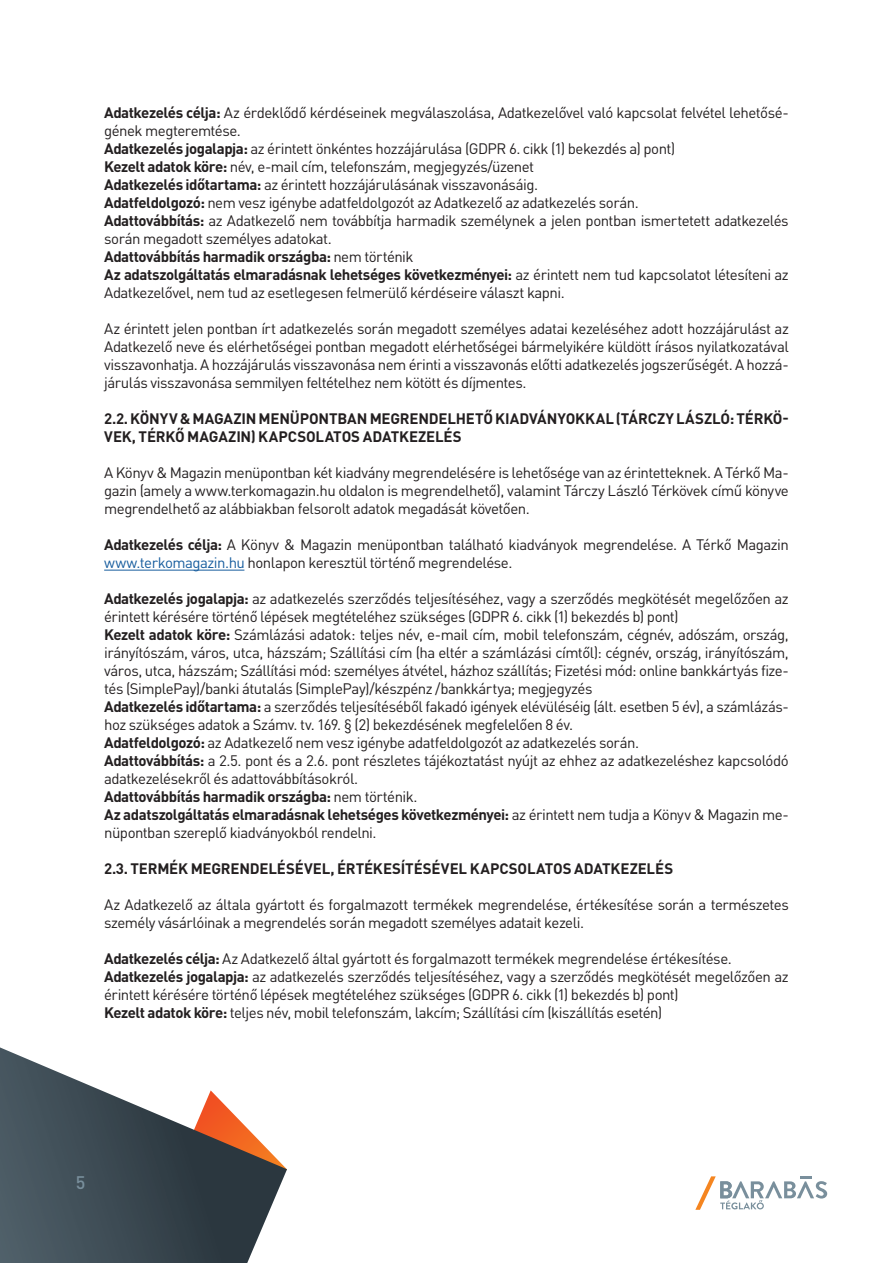
<style>
.page{position:relative;width:893px;height:1263px;background:#fff}
.page>*{position:absolute;margin:0;border:0;box-sizing:border-box;transform-origin:0 0}
.t1{font:500 18px "DIN Pro";color:#798f9c}
.t2{font:15px/18px "DIN Pro";letter-spacing:-.035em;color:#231f20}
.Paragraph_Style_2{font:700 15px/18px "DIN Pro";letter-spacing:-.015em;color:#231f20}
.s1{font-weight:700}
.s2{font-weight:400}
.s3{color:#175d9e}
</style>
<div class="page">
<svg style="left:0;top:1047px;width:287px;height:216px"></svg>
<svg style="left:695px;top:1176px;width:132px;height:34px"></svg>
<hr style="left:104px;top:570px;width:140px;height:1px;background:#175d9e">
<p class="t2" style="left:104px;top:102px;width:686px"><span class="s1">Adatkezelés célja:</span> Az érdeklődő kérdéseinek megválaszolása, Adatkezelővel való kapcsolat felvétel lehetősé&shy;gének megteremtése.</p>
<p class="t2" style="left:104px;top:138px;width:573px"><span class="s1">Adatkezelés jogalapja:</span> az érintett önkéntes hozzájárulása (GDPR 6. cikk (1) bekezdés a) pont)</p>
<p class="t2" style="left:104px;top:156px;width:431px"><span class="s1">Kezelt adatok köre:</span> név, e-mail cím, telefonszám, megjegyzés/üzenet</p>
<p class="t2" style="left:104px;top:174px;width:435px"><span class="s1">Adatkezelés időtartama:</span> az érintett hozzájárulásának visszavonásáig.</p>
<p class="t2" style="left:104px;top:192px;width:536px"><span class="s1">Adatfeldolgozó:</span> nem vesz igénybe adatfeldolgozót az Adatkezelő az adatkezelés során.</p>
<p class="t2" style="left:104px;top:210px;width:686px"><span class="s1">Adattovábbítás:</span> az Adatkezelő nem továbbítja harmadik személynek a jelen pontban ismertetett adatkezelés során megadott személyes adatokat.</p>
<p class="Paragraph_Style_2" style="left:104px;top:246px;width:311px">Adattovábbítás harmadik országba: <span class="s2">nem történik</span></p>
<p class="t2" style="left:104px;top:264px;width:686px"><span class="s1">Az adatszolgáltatás elmaradásnak lehetséges következményei:</span> az érintett nem tud kapcsolatot létesíteni az<br>Adatkezelővel, nem tud az esetlegesen felmerülő kérdéseire választ kapni.</p>
<p class="t2" style="left:104px;top:318px;width:686px;text-align:justify">Az érintett jelen pontban írt adatkezelés során megadott személyes adatai kezeléséhez adott hozzájárulást az Adatkezelő neve és elérhetőségei pontban megadott elérhetőségei bármelyikére küldött írásos nyilatkozatával visszavonhatja. A hozzájárulás visszavonása nem érinti a visszavonás előtti adatkezelés jogszerűségét. A hozzá&shy;járulás visszavonása semmilyen feltételhez nem kötött és díjmentes.</p>
<p class="Paragraph_Style_2" style="left:104px;top:408px;width:686px">2.2. KÖNYV &amp; MAGAZIN MENÜPONTBAN MEGRENDELHETŐ KIADVÁNYOKKAL (TÁRCZY LÁSZLÓ: TÉRKÖ-<br>VEK, TÉRKŐ MAGAZIN) KAPCSOLATOS ADATKEZELÉS</p>
<p class="t2" style="left:104px;top:462px;width:686px;text-align:justify">A Könyv &amp; Magazin menüpontban két kiadvány megrendelésére is lehetősége van az érintetteknek. A Térkő Ma&shy;gazin (amely a www.terkomagazin.hu oldalon is megrendelhető), valamint Tárczy László Térkövek című könyve megrendelhető az alábbiakban felsorolt adatok megadását követően.</p>
<p class="t2" style="left:104px;top:534px;width:686px"><span class="s1">Adatkezelés célja:</span> A Könyv &amp; Magazin menüpontban található kiadványok megrendelése. A Térkő Magazin <span class="s3">www.terkomagazin.hu</span> honlapon keresztül történő megrendelése.</p>
<p class="t2" style="left:104px;top:588px;width:686px"><span class="s1">Adatkezelés jogalapja:</span> az adatkezelés szerződés teljesítéséhez, vagy a szerződés megkötését megelőzően az érintett kérésére történő lépések megtételéhez szükséges (GDPR 6. cikk (1) bekezdés b) pont)</p>
<p class="t2" style="left:104px;top:624px;width:686px;text-align:justify"><span class="s1">Kezelt adatok köre:</span> Számlázási adatok: teljes név, e-mail cím, mobil telefonszám, cégnév, adószám, ország, irányítószám, város, utca, házszám; Szállítási cím (ha eltér a számlázási címtől): cégnév, ország, irányítószám, város, utca, házszám; Szállítási mód: személyes átvétel, házhoz szállítás; Fizetési mód: online bankkártyás fize&shy;tés (SimplePay)/banki átutalás (SimplePay)/készpénz /bankkártya; megjegyzés</p>
<p class="t2" style="left:104px;top:696px;width:686px"><span class="s1">Adatkezelés időtartama:</span> a szerződés teljesítéséből fakadó igények elévüléséig (ált. esetben 5 év), a számlázás&shy;hoz szükséges adatok a Számv. tv. 169. § (2) bekezdésének megfelelően 8 év.</p>
<p class="t2" style="left:104px;top:732px;width:537px"><span class="s1">Adatfeldolgozó:</span> az Adatkezelő nem vesz igénybe adatfeldolgozót az adatkezelés során.</p>
<p class="t2" style="left:104px;top:750px;width:686px"><span class="s1">Adattovábbítás:</span> a 2.5. pont és a 2.6. pont részletes tájékoztatást nyújt az ehhez az adatkezeléshez kapcsolódó adatkezelésekről és adattovábbításokról.</p>
<p class="Paragraph_Style_2" style="left:104px;top:786px;width:315px">Adattovábbítás harmadik országba: <span class="s2">nem történik.</span></p>
<p class="t2" style="left:104px;top:804px;width:686px"><span class="s1">Az adatszolgáltatás elmaradásnak lehetséges következményei:</span> az érintett nem tudja a Könyv &amp; Magazin me&shy;nüpontban szereplő kiadványokból rendelni.</p>
<p class="Paragraph_Style_2" style="left:104px;top:858px;width:570px">2.3. TERMÉK MEGRENDELÉSÉVEL, ÉRTÉKESÍTÉSÉVEL KAPCSOLATOS ADATKEZELÉS</p>
<p class="t2" style="left:104px;top:894px;width:686px">Az Adatkezelő az általa gyártott és forgalmazott termékek megrendelése, értékesítése során a természetes személy vásárlóinak a megrendelés során megadott személyes adatait kezeli.</p>
<p class="t2" style="left:104px;top:948px;width:629px"><span class="s1">Adatkezelés célja:</span> Az Adatkezelő által gyártott és forgalmazott termékek megrendelése értékesítése.</p>
<p class="t2" style="left:104px;top:966px;width:686px"><span class="s1">Adatkezelés jogalapja:</span> az adatkezelés szerződés teljesítéséhez, vagy a szerződés megkötését megelőzően az érintett kérésére történő lépések megtételéhez szükséges (GDPR 6. cikk (1) bekezdés b) pont)</p>
<p class="t2" style="left:104px;top:1002px;width:560px"><span class="s1">Kezelt adatok köre:</span> teljes név, mobil telefonszám, lakcím; Szállítási cím (kiszállítás esetén)</p>
<p class="t1" style="left:76px;top:1168px;width:11px">5</p>
</div>
